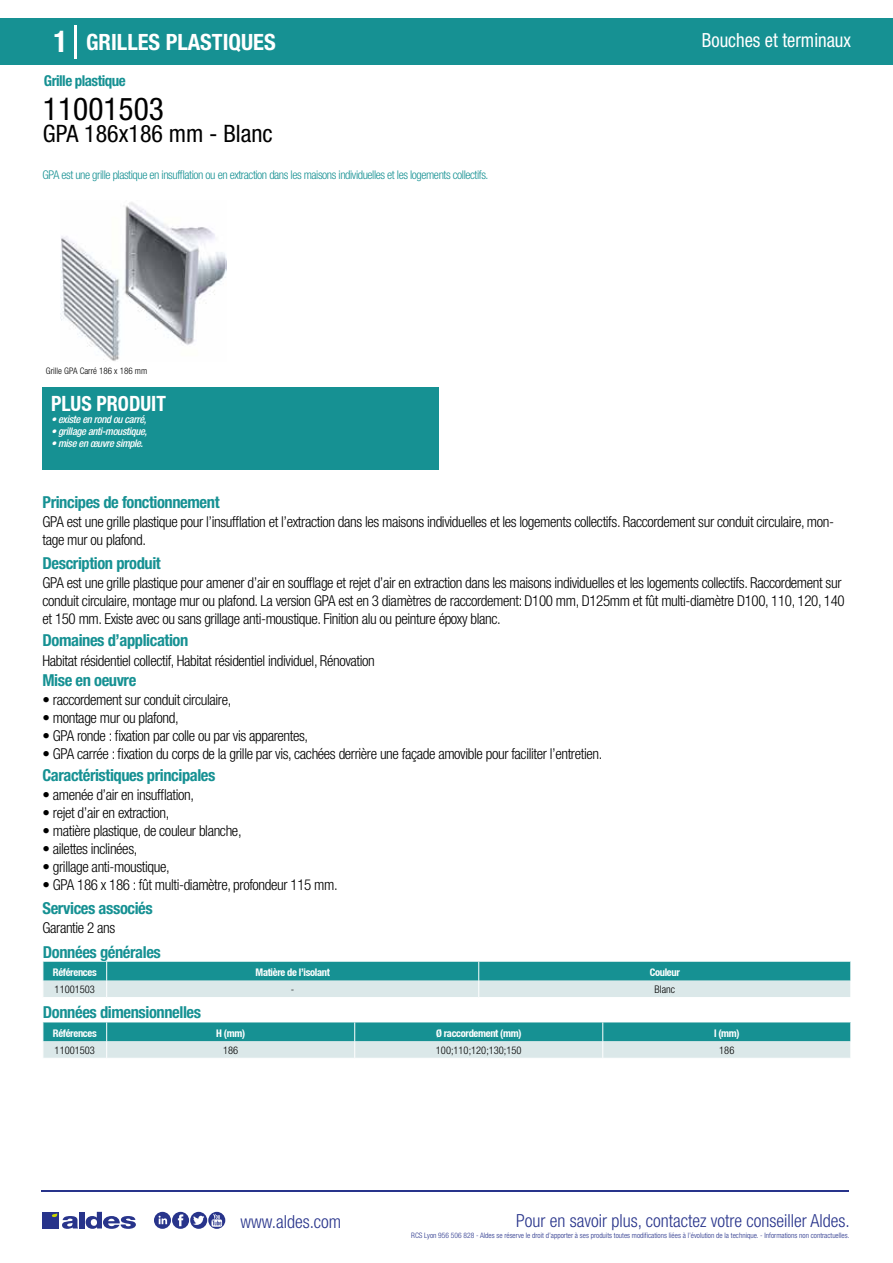
<style>
.page{position:relative;width:893px;height:1263px;background:#fff}
.page>*{position:absolute;margin:0;border:0;box-sizing:border-box;transform-origin:0 0}
.t1{font:condensed 31.5px "Helvetica Neue LT Std";color:#000}
.t2{font:condensed 24px "Helvetica Neue LT Std";color:#000}
.t3{font:700 condensed 22.5px "Helvetica Neue LT Std";color:#fff}
.t4{font:700 condensed 21px "Helvetica Neue";color:#fff;scale:.95 1}
.t5{font:condensed 19.5px "Helvetica Neue LT Std";color:#fff;scale:.95 1}
.t6{font:300 condensed 18px "Helvetica Neue";color:#28348b}
.t7{font:700 condensed 16.5px "Helvetica Neue LT Std";letter-spacing:-.025em;color:#169193}
.t8{font:300 condensed 15px/18px "Helvetica Neue LT Std";letter-spacing:-.025em;color:#000}
.t9{font:700 condensed 15px "Helvetica Neue LT Std";letter-spacing:-.035em;color:#169193}
.t10{font:300 condensed 12px "Helvetica Neue LT Std";letter-spacing:-.035em;color:#169193}
.t11{font:700 condensed 10.5px "Helvetica Neue";letter-spacing:-.03em;color:#fff}
.t12{font:italic 500 condensed 10.5px "Helvetica Neue";letter-spacing:-.03em;color:#fff}
.t13{font:300 condensed 10.5px "Helvetica Neue";color:#000}
.t14{font:300 condensed 9px "Helvetica Neue";color:#000}
.t15{font:300 condensed 7.5px "Helvetica Neue";color:#28348b}
.s1{font-size:30px}
</style>
<div class="page">
<div style="left:0;top:18px;width:893px;height:46px;background:#169193"></div>
<div style="left:43px;top:387px;width:396px;height:83px;background:#169193"></div>
<hr style="left:74px;top:25px;width:2px;height:33px;background:#fff">
<img style="left:60px;top:202px;width:167px;height:159px">
<svg style="left:43px;top:962px;width:808px;height:35px;background:#73babb"></svg>
<svg style="left:43px;top:1022px;width:808px;height:36px;background:#76bbbd"></svg>
<hr style="left:41px;top:1190px;width:808px;height:1px;background:#28348b">
<svg style="left:154px;top:1212px;width:71px;height:17px"></svg>
<div style="left:42px;top:1212px;width:17px;height:16px;background:#28348b"></div>
<div style="left:79px;top:1212px;width:5px;height:16px;background:#28348b"></div>
<svg style="left:86px;top:1212px;width:50px;height:17px"></svg>
<svg style="left:52px;top:1213px;width:26px;height:16px"></svg>
<h3 class="t3" style="left:54px;top:28px;width:224px"><span class="s1">1</span> GRILLES PLASTIQUES</h3>
<h3 class="t5" style="left:702px;top:29px;width:158px">Bouches et terminaux</h3>
<p class="t9" style="left:44px;top:71px;width:83px">Grille plastique</p>
<h1 class="t1" style="left:43px;top:91px;width:122px">11001503</h1>
<h2 class="t2" style="left:43px;top:120px;width:231px">GPA 186x186 mm - Blanc</h2>
<p class="t10" style="left:43px;top:167px;width:447px">GPA est une grille plastique en insufflation ou en extraction dans les maisons individuelles et les logements collectifs.</p>
<p class="t14" style="left:46px;top:365px;width:103px">Grille GPA Carré 186 x 186 mm</p>
<p class="t14" style="left:51px;top:365px;width:30px">PA ronde</p>
<h3 class="t4" style="left:51px;top:391px;width:122px">PLUS PRODUIT</h3>
<p class="t12" style="left:51px;top:413px;width:97px">• existe en rond ou carré,</p>
<p class="t12" style="left:51px;top:425px;width:97px">• grillage anti-moustique,</p>
<p class="t12" style="left:51px;top:437px;width:93px">• mise en œuvre simple.</p>
<p class="t7" style="left:43px;top:492px;width:179px">Principes de fonctionnement</p>
<p class="t8" style="left:43px;top:513px;width:793px">GPA est une grille plastique pour l’insufflation et l’extraction dans les maisons individuelles et les logements collectifs. Raccordement sur conduit circulaire, mon&shy;tage mur ou plafond.</p>
<p class="t8" style="left:43px;top:573px;width:804px">GPA est une grille plastique pour amener d’air en soufflage et rejet d’air en extraction dans les maisons individuelles et les logements collectifs. Raccordement sur conduit circulaire, montage mur ou plafond. La version GPA est en 3 diamètres de raccordement: D100 mm, D125mm et fût multi-diamètre D100, 110, 120, 140 et 150 mm. Existe avec ou sans grillage anti-moustique. Finition alu ou peinture époxy blanc.</p>
<p class="t8" style="left:43px;top:651px;width:334px">Habitat résidentiel collectif, Habitat résidentiel individuel, Rénovation</p>
<p class="t8" style="left:43px;top:691px;width:190px">• raccordement sur conduit circulaire,</p>
<p class="t8" style="left:43px;top:709px;width:138px">• montage mur ou plafond,</p>
<p class="t8" style="left:43px;top:727px;width:267px">• GPA ronde : fixation par colle ou par vis apparentes,</p>
<p class="t8" style="left:43px;top:745px;width:561px">• GPA carrée : fixation du corps de la grille par vis, cachées derrière une façade amovible pour faciliter l’entretien.</p>
<p class="t7" style="left:43px;top:553px;width:120px">Description produit</p>
<p class="t7" style="left:43px;top:630px;width:147px">Domaines d’application</p>
<p class="t7" style="left:43px;top:670px;width:95px">Mise en oeuvre</p>
<p class="t7" style="left:43px;top:765px;width:174px">Caractéristiques principales</p>
<p class="t8" style="left:43px;top:785px;width:153px">• amenée d’air en insufflation,</p>
<p class="t8" style="left:43px;top:803px;width:128px">• rejet d’air en extraction,</p>
<p class="t8" style="left:43px;top:821px;width:201px">• matière plastique, de couleur blanche,</p>
<p class="t8" style="left:43px;top:839px;width:96px">• ailettes inclinées,</p>
<p class="t8" style="left:43px;top:857px;width:129px">• grillage anti-moustique,</p>
<p class="t8" style="left:43px;top:875px;width:297px">• GPA 186 x 186 : fût multi-diamètre, profondeur 115 mm.</p>
<p class="t7" style="left:43px;top:898px;width:112px">Services associés</p>
<p class="t8" style="left:43px;top:918px;width:74px">Garantie 2 ans</p>
<p class="t7" style="left:43px;top:942px;width:119px">Données générales</p>
<p class="t11" style="left:53px;top:966px;width:45px">Références</p>
<p class="t11" style="left:256px;top:966px;width:76px">Matière de l’isolant</p>
<p class="t11" style="left:650px;top:966px;width:32px">Couleur</p>
<p class="t13" style="left:55px;top:983px;width:42px">11001503</p>
<p class="t13" style="left:291px;top:983px;width:5px">-</p>
<p class="t13" style="left:654px;top:983px;width:22px">Blanc</p>
<p class="t7" style="left:43px;top:1002px;width:160px">Données dimensionnelles</p>
<p class="t11" style="left:53px;top:1027px;width:45px">Références</p>
<p class="t11" style="left:216px;top:1027px;width:30px">H (mm)</p>
<p class="t11" style="left:436px;top:1027px;width:87px">Ø raccordement (mm)</p>
<p class="t11" style="left:714px;top:1027px;width:27px">l (mm)</p>
<p class="t13" style="left:55px;top:1044px;width:42px">11001503</p>
<p class="t13" style="left:223px;top:1044px;width:17px">186</p>
<p class="t13" style="left:436px;top:1044px;width:87px">100;110;120;130;150</p>
<p class="t13" style="left:719px;top:1044px;width:17px">186</p>
<p class="t6" style="left:240px;top:1211px;width:102px">www.aldes.com</p>
<p class="t6" style="left:516px;top:1211px;width:335px">Pour en savoir plus, contactez votre conseiller Aldes.</p>
<p class="t15" style="left:411px;top:1230px;width:440px">RCS Lyon 956 506 828 - Aldes se réserve le droit d’apporter à ses produits toutes modifications liées à l’évolution de la technique. - Informations non contractuelles.</p>
</div>
